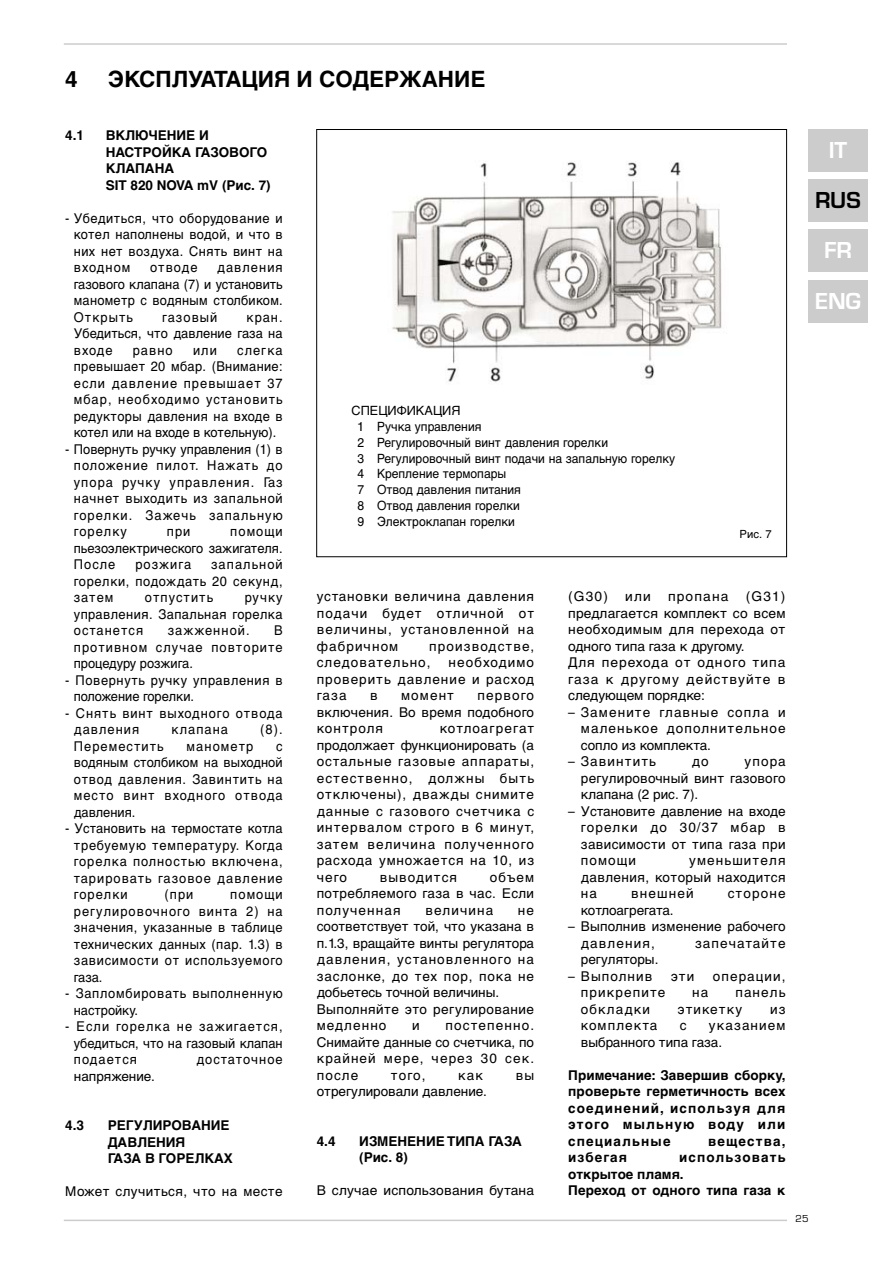
<style>
.page{position:relative;width:893px;height:1263px;background:#fff}
.page>*{position:absolute;margin:0;border:0;box-sizing:border-box;transform-origin:0 0}
.t1{font:700 24px/50.8px "Eurostile T";color:#fff;text-align:center}
.t2{font:700 24px "Eurostile T";color:#000}
.t3{font:700 22.5px "Helvetica Cyr";color:#000}
.t4{font:13.5px/16.5px "Helvetica Cyr Upright";letter-spacing:.045em;color:#000;text-align:justify;scale:.95 1}
.t5{font:13.5px/16.5px "Helvetica Cyr Upright";letter-spacing:.045em;color:#000;text-align:justify}
.t6{font:700 13.5px/16.5px "Helvetica Cyr";color:#000}
.t7{font:13.5px/16.5px "Helvetica Cyr Upright";letter-spacing:.015em;color:#000}
.t8{font:13.5px/16.5px "Helvetica Cyr Upright";letter-spacing:.085em;color:#000}
.t9{font:13.5px/16.5px "Helvetica Cyr Upright";color:#000}
.t10{font:13.5px "Helvetica Cyr Upright";letter-spacing:.085em;color:#000;scale:.95 1}
.t11{font:13.5px/16.5px "Helvetica Cyr Upright";letter-spacing:.075em;color:#000;scale:.95 1}
.t12{font:700 13.5px "Helvetica Cyr";letter-spacing:.085em;color:#000}
.t13{font:13.5px "Helvetica Cyr Upright";letter-spacing:-.01em;color:#000}
.t14{font:12.75px/15.8px "Helvetica Cyr Upright";color:#000}
.t15{font:11.25px "Helvetica Cyr Upright";color:#000}
.t16{font:10.5px "Eurostile T";color:#000}
</style>
<div class="page">
<img style="left:392px;top:161px;width:330px;height:221px">
<hr style="left:64px;top:43px;width:723px;height:2px;background:#ccc">
<hr style="left:64px;top:1220px;width:723px;height:1px;background:#ccc">
<div style="left:808px;top:129px;width:59px;height:43px;background:#ccc"></div>
<div style="left:808px;top:179px;width:59px;height:43px;background:#ccc"></div>
<div style="left:808px;top:230px;width:59px;height:42px;background:#ccc"></div>
<div style="left:808px;top:280px;width:59px;height:43px;background:#ccc"></div>
<h2 class="t3" style="left:65px;top:71px;width:14px">4</h2>
<h2 class="t3" style="left:108px;top:71px;width:379px">ЭКСПЛУАТАЦИЯ И СОДЕРЖАНИЕ</h2>
<p class="t6" style="left:65px;top:129px;width:20px">4.1</p>
<p class="t6" style="left:106px;top:129px;width:166px">ВКЛЮЧЕНИЕ И<br>НАСТРОЙКА ГАЗОВОГО<br>КЛАПАНА<br>SIT 820 NOVA mV (Pис. 7)</p>
<p class="t4" style="left:74px;top:211px;width:221px;text-indent:-9px">- Убедиться, что оборудование и котел наполнены водой, и что в них нет воздуха. Снять винт на входном</p>
<p class="t4" style="left:74px;top:261px;width:221px;text-indent:143px">давления газового клапана (7) и установить манометр с водяным столбиком.<br>Открыть</p>
<p class="t4" style="left:150px;top:261px;width:51px">отводе</p>
<p class="t10" style="left:162px;top:312px;width:59px">газовый</p>
<p class="t4" style="left:74px;top:310px;width:221px;text-indent:173px">кран.<br>Убедиться, что давление газа на входе</p>
<p class="t4" style="left:74px;top:343px;width:221px;text-indent:163px">слегка превышает 20 мбар. (Внимание: если давление превышает 37 мбар, необходимо установить редукторы давления на входе в котел или на входе в котельную).</p>
<p class="t4" style="left:74px;top:442px;width:221px;text-indent:-9px">- Повернуть ручку управления (1) в положение пилот. Нажать до упора ручку управления. Газ начнет выходить из запальной горелки. Зажечь запальную горелку</p>
<p class="t4" style="left:133px;top:343px;width:43px">равно</p>
<p class="t4" style="left:193px;top:343px;width:27px">или</p>
<p class="t4" style="left:74px;top:525px;width:221px;text-indent:156px">помощи пьезоэлектрического зажигателя.<br>После</p>
<p class="t4" style="left:167px;top:525px;width:26px">при</p>
<p class="t4" style="left:74px;top:558px;width:221px;text-indent:137px">запальной горелки, подождать 20 секунд, затем</p>
<p class="t10" style="left:135px;top:560px;width:60px">розжига</p>
<p class="t4" style="left:74px;top:591px;width:221px;text-indent:171px">ручку управления. Запальная горелка останется</p>
<p class="t10" style="left:145px;top:593px;width:73px">отпустить</p>
<p class="t10" style="left:168px;top:626px;width:88px">зажженной.</p>
<p class="t4" style="left:74px;top:624px;width:221px;text-indent:200px">В противном случае повторите процедуру розжига.</p>
<p class="t4" style="left:74px;top:673px;width:221px;text-indent:-9px">- Повернуть ручку управления в положение горелки.</p>
<p class="t11" style="left:74px;top:706px;width:221px;text-indent:-9px">- Снять винт выходного отвода давления</p>
<p class="t10" style="left:171px;top:725px;width:61px">клапана</p>
<p class="t4" style="left:260px;top:723px;width:25px">(8).</p>
<p class="t10" style="left:74px;top:741px;width:96px">Переместить</p>
<p class="t10" style="left:187px;top:741px;width:72px">манометр</p>
<p class="t4" style="left:74px;top:739px;width:221px;text-indent:202px">с водяным столбиком на выходной отвод давления. Завинтить на место винт входного отвода давления.</p>
<p class="t4" style="left:74px;top:822px;width:221px;text-indent:-9px">- Установить на термостате котла требуемую температуру. Когда горелка полностью включена, тарировать газовое давление горелки</p>
<p class="t4" style="left:164px;top:888px;width:32px">(при</p>
<p class="t4" style="left:74px;top:888px;width:221px;text-indent:156px">помощи регулировочного винта 2) на значения, указанные в таблице технических данных (пар. 1.3) в зависимости от используемого газа.</p>
<p class="t4" style="left:74px;top:987px;width:221px;text-indent:-9px">- Запломбировать выполненную настройку.</p>
<p class="t4" style="left:74px;top:1020px;width:221px;text-indent:-9px">- Если горелка не зажигается, убедиться, что на газовый клапан подается</p>
<p class="t10" style="left:196px;top:1055px;width:92px">достаточное</p>
<p class="t9" style="left:74px;top:1069px;width:82px">напряжение.</p>
<p class="t6" style="left:65px;top:1119px;width:20px">4.3</p>
<p class="t6" style="left:108px;top:1119px;width:127px">РЕГУЛИРОВАНИЕ<br>ДАВЛЕНИЯ<br>ГАЗА В ГОРЕЛКАХ</p>
<p class="t5" style="left:65px;top:1185px;width:219px">Может случиться, что на месте</p>
<h1 class="t1" style="left:828px;top:126px;width:20px">IT</h1>
<h1 class="t2" style="left:815px;top:191px;width:47px">RUS</h1>
<h1 class="t1" style="left:815px;top:227px;width:47px">FR<br>ENG</h1>
<p class="t14" style="left:357px;top:404px;width:319px;text-indent:-6px">СПЕЦИФИКАЦИЯ<br>1 Ручка управления<br>2 Регулировочный винт давления горелки<br>3 Регулировочный винт подачи на запальную горелку<br>4 Крепление термопары<br>7 Отвод давления питания<br>8 Отвод давления горелки<br>9 Электроклапан горелки</p>
<p class="t15" style="left:739px;top:530px;width:34px">Pис. 7</p>
<p class="t5" style="left:317px;top:590px;width:219px">установки величина давления подачи будет отличной от величины, установленной на фабричном</p>
<p class="t8" style="left:317px;top:639px;width:219px;text-indent:112px">производстве, следовательно,</p>
<p class="t5" style="left:317px;top:656px;width:219px;text-indent:132px">необходимо проверить давление и расход газа</p>
<p class="t5" style="left:317px;top:689px;width:219px;text-indent:161px">первого включения. Во время подобного контроля</p>
<p class="t5" style="left:370px;top:689px;width:9px">в</p>
<p class="t5" style="left:401px;top:689px;width:54px">момент</p>
<p class="t5" style="left:317px;top:722px;width:219px;text-indent:123px">котлоагрегат продолжает функционировать (а остальные газовые аппараты, естественно, должны быть отключены), дважды снимите данные с газового счетчика с интервалом строго в 6 минут, затем величина полученного расхода умножается на 10, из чего</p>
<p class="t5" style="left:317px;top:870px;width:219px;text-indent:173px">объем потребляемого газа в час. Если полученная</p>
<p class="t8" style="left:380px;top:870px;width:79px">выводится</p>
<p class="t5" style="left:317px;top:903px;width:219px;text-align:left;text-indent:201px">не соответствует той, что указана в п.1.3, вращайте винты регулятора давления, установленного на заслонке, до тех пор, пока не добьетесь точной величины.<br>Выполняйте это регулирование медленно</p>
<p class="t8" style="left:425px;top:903px;width:69px">величина</p>
<p class="t5" style="left:317px;top:1019px;width:219px;text-indent:129px">постепенно.<br>Снимайте данные со счетчика, по крайней мере, через 30 сек. после</p>
<p class="t5" style="left:412px;top:1019px;width:9px">и</p>
<p class="t5" style="left:391px;top:1068px;width:36px">того,</p>
<p class="t5" style="left:458px;top:1068px;width:26px">как</p>
<p class="t5" style="left:515px;top:1068px;width:20px">вы</p>
<p class="t9" style="left:317px;top:1085px;width:171px">отрегулировали давление.</p>
<p class="t6" style="left:317px;top:1134px;width:20px">4.4</p>
<p class="t6" style="left:359px;top:1134px;width:164px">ИЗМЕНЕНИЕ ТИПА ГАЗА (Pис. 8)</p>
<p class="t7" style="left:317px;top:1184px;width:219px">В случае использования бутана</p>
<p class="t7" style="left:568px;top:590px;width:219px;text-indent:177px">(G31) предлагается комплект со всем необходимым для перехода от одного типа газа к другому.<br>Для перехода от одного типа газа к другому действуйте в следующем порядке:</p>
<p class="t5" style="left:581px;top:705px;width:206px;text-indent:-13px">– Замените главные сопла и маленькое дополнительное сопло из комплекта.</p>
<p class="t8" style="left:568px;top:755px;width:89px">– Завинтить</p>
<p class="t5" style="left:691px;top:755px;width:18px">до</p>
<p class="t5" style="left:568px;top:590px;width:41px">(G30)</p>
<p class="t5" style="left:625px;top:590px;width:27px">или</p>
<p class="t8" style="left:668px;top:590px;width:62px">пропана</p>
<p class="t5" style="left:581px;top:755px;width:206px;text-indent:164px">упора регулировочный винт газового клапана (2 рис. 7).</p>
<p class="t5" style="left:581px;top:804px;width:206px;text-indent:-13px">– Установите давление на входе горелки до 30/37 мбар в зависимости от типа газа при помощи</p>
<p class="t5" style="left:581px;top:854px;width:206px;text-indent:108px">уменьшителя давления, который находится на</p>
<p class="t8" style="left:631px;top:887px;width:64px">внешней</p>
<p class="t8" style="left:727px;top:887px;width:59px">стороне</p>
<p class="t13" style="left:581px;top:905px;width:94px">котлоагрегата.</p>
<p class="t7" style="left:581px;top:920px;width:206px;text-indent:-13px">– Выполнив изменение рабочего давления,</p>
<p class="t8" style="left:695px;top:936px;width:92px">запечатайте</p>
<p class="t9" style="left:581px;top:953px;width:79px">регуляторы.</p>
<p class="t8" style="left:568px;top:969px;width:86px">– Выполнив</p>
<p class="t5" style="left:671px;top:969px;width:25px">эти</p>
<p class="t8" style="left:713px;top:969px;width:74px">операции,</p>
<p class="t8" style="left:581px;top:986px;width:86px">прикрепите</p>
<p class="t5" style="left:692px;top:986px;width:18px">на</p>
<p class="t5" style="left:735px;top:986px;width:52px">панель</p>
<p class="t8" style="left:581px;top:1002px;width:70px">обкладки</p>
<p class="t8" style="left:677px;top:1002px;width:66px">этикетку</p>
<p class="t5" style="left:770px;top:1002px;width:17px">из</p>
<p class="t8" style="left:581px;top:1019px;width:78px">комплекта</p>
<p class="t5" style="left:679px;top:1019px;width:8px">с</p>
<p class="t9" style="left:581px;top:1019px;width:206px;text-indent:128px">указанием выбранного типа газа.</p>
<p class="t6" style="left:568px;top:1068px;width:219px;text-align:justify">Примечание: Завершив сборку, проверьте герметичность всех соединений, используя для этого мыльную воду или специальные</p>
<p class="t12" style="left:708px;top:1136px;width:79px">вещества,</p>
<p class="t12" style="left:568px;top:1153px;width:60px">избегая</p>
<p class="t6" style="left:568px;top:1151px;width:219px;text-indent:111px">использовать открытое пламя.<br>Переход от одного типа газа к</p>
<p class="t16" style="left:795px;top:1214px;width:14px">25</p>
</div>
